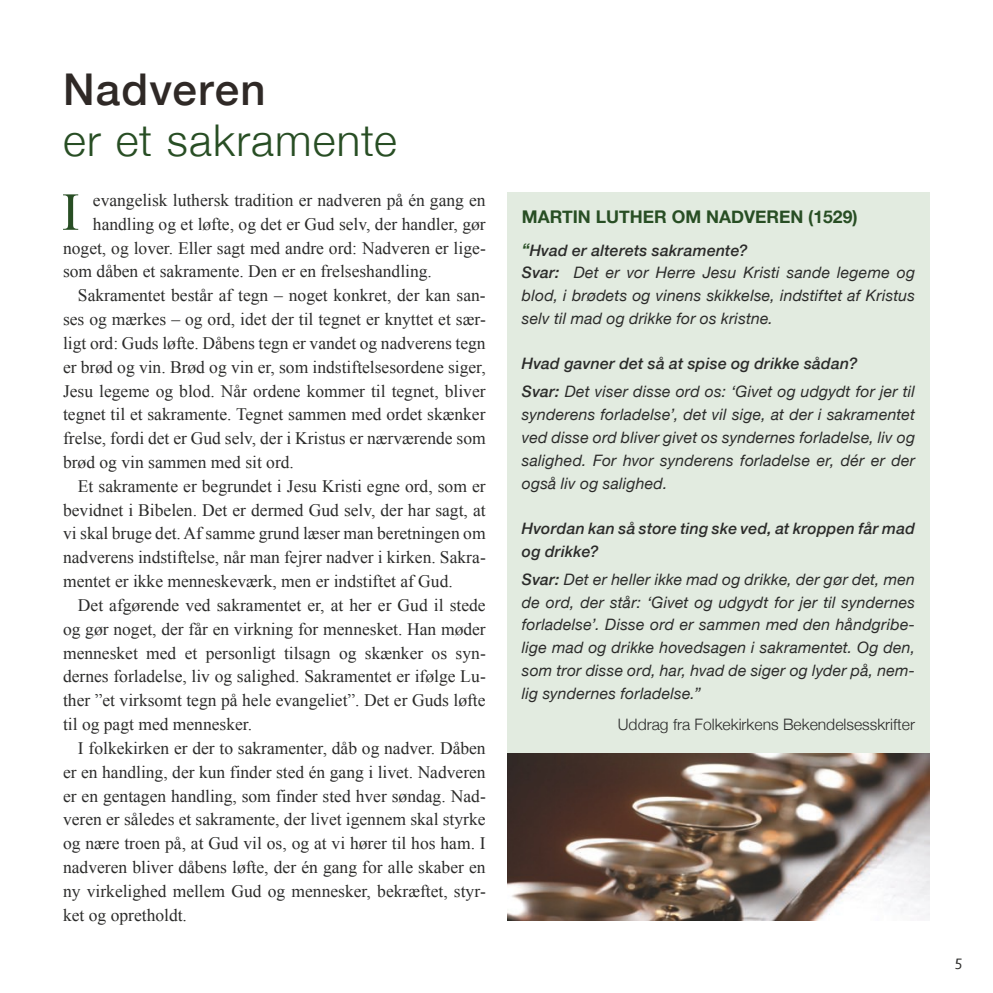
<style>
.page{position:relative;width:993px;height:993px;background:#fff}
.page>*{position:absolute;margin:0;border:0;box-sizing:border-box;transform-origin:0 0}
.t1{font:53.38px "Times New Roman";color:#284e24}
.t2{font:300 43.75px "Helvetica Neue";letter-spacing:.03em;color:#284e24}
.t3{font:500 43.75px "Helvetica Neue";letter-spacing:.03em;color:#2f2926}
.t4{font:17.5px "Times New Roman";color:#2b2b2a}
.t5{font:700 17.5px "Helvetica Neue";color:#284e24}
.t6{font:italic 15.75px/22.8px "Helvetica Neue";letter-spacing:.015em;color:#2b2b2a}
.t7{font:italic 500 15.75px/22.8px "Helvetica Neue";letter-spacing:.015em;color:#2b2b2a}
.t8{font:300 15.75px "Helvetica Neue";color:#2b2b2a}
.t9{font:15.75px "Corbel";color:#2b2b2a}
.s1{font-weight:500;font-size:17.5px;color:#284e24}
.s2{font-weight:500}
</style>
<div class="page">
<div style="left:507px;top:192px;width:422px;height:633px;background:#e2ebe0"></div>
<img style="left:507px;top:753px;width:422px;height:167px">
<h2 class="t3" style="left:63px;top:55px;width:204px">Nadveren</h2>
<h2 class="t2" style="left:63px;top:105px;width:335px">er et sakramente</h2>
<h1 class="t1" style="left:62px;top:176px;width:19px">I</h1>
<p class="t4" style="left:93px;top:188px;width:394px">evangelisk luthersk tradition er nadveren på én gang en</p>
<p class="t4" style="left:93px;top:212px;width:394px">handling og et løfte, og det er Gud selv, der handler, gør</p>
<p class="t4" style="left:63px;top:236px;width:424px">noget, og lover. Eller sagt med andre ord: Nadveren er lige-</p>
<p class="t4" style="left:63px;top:260px;width:370px">som dåben et sakramente. Den er en frelseshandling.</p>
<p class="t4" style="left:78px;top:283px;width:409px">Sakramentet består af tegn – noget konkret, der kan san-</p>
<p class="t4" style="left:63px;top:307px;width:424px">ses og mærkes – og ord, idet der til tegnet er knyttet et sær-</p>
<p class="t4" style="left:63px;top:331px;width:424px">ligt ord: Guds løfte. Dåbens tegn er vandet og nadverens tegn</p>
<p class="t4" style="left:63px;top:355px;width:424px">er brød og vin. Brød og vin er, som indstiftelsesordene siger,</p>
<p class="t4" style="left:63px;top:379px;width:424px">Jesu legeme og blod. Når ordene kommer til tegnet, bliver</p>
<p class="t4" style="left:63px;top:402px;width:424px">tegnet til et sakramente. Tegnet sammen med ordet skænker</p>
<p class="t4" style="left:63px;top:426px;width:424px">frelse, fordi det er Gud selv, der i Kristus er nærværende som</p>
<p class="t4" style="left:63px;top:450px;width:232px">brød og vin sammen med sit ord.</p>
<p class="t4" style="left:78px;top:474px;width:409px">Et sakramente er begrundet i Jesu Kristi egne ord, som er</p>
<p class="t4" style="left:63px;top:498px;width:424px">bevidnet i Bibelen. Det er dermed Gud selv, der har sagt, at</p>
<p class="t4" style="left:63px;top:521px;width:424px">vi skal bruge det. Af samme grund læser man beretningen om</p>
<p class="t4" style="left:63px;top:545px;width:424px">nadverens indstiftelse, når man fejrer nadver i kirken. Sakra-</p>
<p class="t4" style="left:63px;top:569px;width:391px">mentet er ikke menneskeværk, men er indstiftet af Gud.</p>
<p class="t4" style="left:78px;top:593px;width:409px">Det afgørende ved sakramentet er, at her er Gud il stede</p>
<p class="t4" style="left:63px;top:617px;width:424px">og gør noget, der får en virkning for mennesket. Han møder</p>
<p class="t4" style="left:63px;top:640px;width:424px">mennesket med et personligt tilsagn og skænker os syn-</p>
<p class="t4" style="left:63px;top:664px;width:424px">dernes forladelse, liv og salighed. Sakramentet er ifølge Lu-</p>
<p class="t4" style="left:63px;top:688px;width:424px">ther ”et virksomt tegn på hele evangeliet”. Det er Guds løfte</p>
<p class="t4" style="left:63px;top:712px;width:190px">til og pagt med mennesker.</p>
<p class="t4" style="left:78px;top:736px;width:409px">I folkekirken er der to sakramenter, dåb og nadver. Dåben</p>
<p class="t4" style="left:63px;top:759px;width:424px">er en handling, der kun finder sted én gang i livet. Nadveren</p>
<p class="t4" style="left:63px;top:783px;width:424px">er en gentagen handling, som finder sted hver søndag. Nad-</p>
<p class="t4" style="left:63px;top:807px;width:424px">veren er således et sakramente, der livet igennem skal styrke</p>
<p class="t4" style="left:63px;top:831px;width:424px">og nære troen på, at Gud vil os, og at vi hører til hos ham. I</p>
<p class="t4" style="left:63px;top:855px;width:424px">nadveren bliver dåbens løfte, der én gang for alle skaber en</p>
<p class="t4" style="left:63px;top:878px;width:424px">ny virkelighed mellem Gud og mennesker, bekræftet, styr-</p>
<p class="t4" style="left:63px;top:902px;width:125px">ket og opretholdt.</p>
<p class="t5" style="left:521px;top:203px;width:337px">MARTIN LUTHER OM NADVEREN (1529)</p>
<p class="t6" style="left:521px;top:239px;width:394px"><span class="s1">“</span><span class="s2">Hvad er alterets sakramente?<br>Svar:</span> Det er vor Herre Jesu Kristi sande legeme og blod, i brødets og vinens skikkelse, indstiftet af Kristus selv til mad og drikke for os kristne.</p>
<p class="t6" style="left:521px;top:350px;width:394px;line-height:28px"><span class="s2">Hvad gavner det så at spise og drikke sådan?<br>Svar:</span> Det viser disse ord os: ‘Givet og udgydt for jer til</p>
<p class="t6" style="left:521px;top:404px;width:394px;text-align:justify">synderens forladelse’, det vil sige, at der i sakramentet ved disse ord bliver givet os syndernes forladelse, liv og salighed. For hvor synderens forladelse er, dér er der også liv og salighed.</p>
<p class="t7" style="left:521px;top:516px;width:394px">Hvordan kan så store ting ske ved, at kroppen får mad og drikke?</p>
<p class="t6" style="left:521px;top:568px;width:394px;text-align:justify"><span class="s2">Svar:</span> Det er heller ikke mad og drikke, der gør det, men de ord, der står: ‘Givet og udgydt for jer til syndernes forladelse’. Disse ord er sammen med den håndgribe&shy;lige mad og drikke hovedsagen i sakramentet. Og den, som tror disse ord, har, hvad de siger og lyder på, nem&shy;lig syndernes forladelse.”</p>
<p class="t8" style="left:617px;top:711px;width:298px">Uddrag fra Folkekirkens Bekendelsesskrifter</p>
<p class="t9" style="left:954px;top:951px;width:9px">5</p>
</div>
